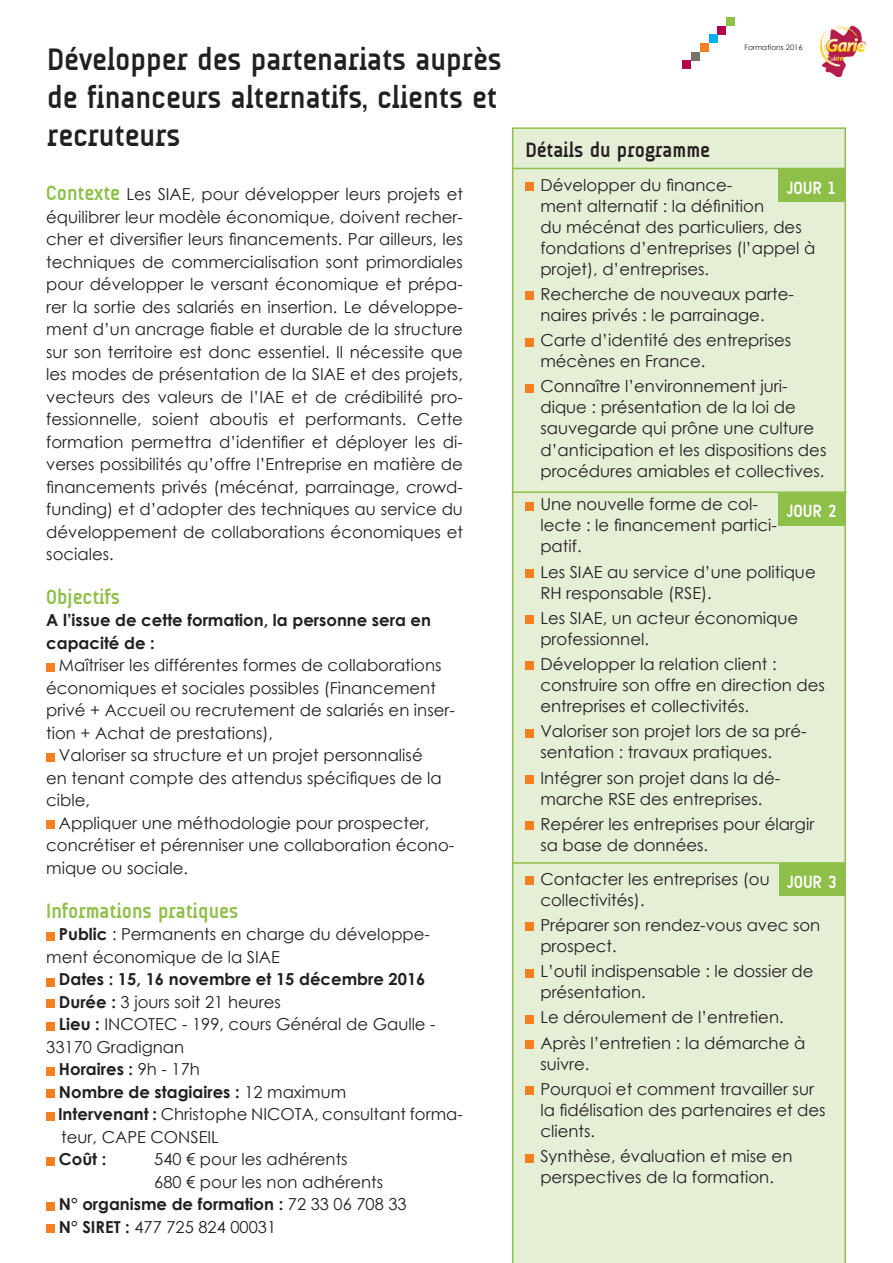
<style>
.page{position:relative;width:893px;height:1263px;background:#fff}
.page>*{position:absolute;margin:0;border:0;box-sizing:border-box;transform-origin:0 0}
.t1{font:700 31.5px/37.8px "A Udimat";color:#231f20}
.t2{font:700 21px "A Udimat";color:#8ebf48}
.t3{font:700 21px "A Udimat";color:#231f20}
.t4{font:700 18px "A Udimat";color:#fff}
.t5{font:16.5px/21px "Century Gothic";color:#231f20}
.t6{font:700 16.5px/22.5px "Century Gothic";color:#231f20}
.t7{font:7.5px "Century Gothic";color:#231f20}
.s1{font-family:"A Udimat";font-weight:700;font-size:21px;color:#8ebf48}
.s2{font-weight:700}
.s3{font-weight:400}
</style>
<div class="page">
<img style="left:821px;top:25px;width:45px;height:52px">
<div style="left:726px;top:17px;width:9px;height:9px;background:#8ebf48"></div>
<div style="left:718px;top:26px;width:8px;height:8px;background:#b4014e"></div>
<div style="left:709px;top:34px;width:9px;height:9px;background:#00aeef"></div>
<div style="left:700px;top:43px;width:9px;height:9px;background:#f57f21"></div>
<div style="left:691px;top:52px;width:9px;height:8px;background:#757168"></div>
<div style="left:682px;top:60px;width:9px;height:9px;background:#b4014e"></div>
<div style="left:512px;top:127px;width:334px;height:1136px;background:#e5efd6"></div>
<hr style="left:512px;top:491px;width:335px;height:2px;background:#8ebf48">
<hr style="left:513px;top:168px;width:332px;height:1px;background:#8ebf48">
<div style="left:778px;top:169px;width:67px;height:33px;background:#8ebf48"></div>
<div style="left:778px;top:492px;width:67px;height:33px;background:#8ebf48"></div>
<div style="left:46px;top:663px;width:8px;height:8px;background:#f57f21"></div>
<div style="left:46px;top:753px;width:8px;height:8px;background:#f57f21"></div>
<div style="left:46px;top:821px;width:8px;height:8px;background:#f57f21"></div>
<div style="left:46px;top:932px;width:8px;height:8px;background:#f57f21"></div>
<div style="left:46px;top:978px;width:8px;height:8px;background:#f57f21"></div>
<div style="left:46px;top:999px;width:8px;height:9px;background:#f57f21"></div>
<div style="left:46px;top:1022px;width:8px;height:8px;background:#f57f21"></div>
<div style="left:46px;top:1067px;width:8px;height:8px;background:#f57f21"></div>
<div style="left:46px;top:1089px;width:8px;height:9px;background:#f57f21"></div>
<div style="left:46px;top:1112px;width:8px;height:8px;background:#f57f21"></div>
<div style="left:46px;top:1157px;width:8px;height:8px;background:#f57f21"></div>
<div style="left:46px;top:1202px;width:8px;height:8px;background:#f57f21"></div>
<div style="left:46px;top:1224px;width:8px;height:9px;background:#f57f21"></div>
<hr style="left:513px;top:862px;width:332px;height:2px;background:#8ebf48">
<div style="left:779px;top:863px;width:66px;height:33px;background:#8ebf48"></div>
<h1 class="t1" style="left:47px;top:40px;width:456px">Développer des partenariats auprès de financeurs alternatifs, clients et recruteurs</h1>
<p class="t5" style="left:46px;top:183px;width:418px;line-height:22.5px;text-align:justify"><span class="s1">Contexte</span> Les SIAE, pour développer leurs projets et équilibrer leur modèle économique, doivent recher&shy;cher et diversifier leurs financements. Par ailleurs, les techniques de commercialisation sont primordiales pour développer le versant économique et prépa&shy;rer la sortie des salariés en insertion. Le développe&shy;ment d’un ancrage fiable et durable de la structure sur son territoire est donc essentiel. Il nécessite que les modes de présentation de la SIAE et des projets, vecteurs des valeurs de l’IAE et de crédibilité pro&shy;fessionnelle, soient aboutis et performants. Cette formation permettra d’identifier et déployer les di&shy;verses possibilités qu’offre l’Entreprise en matière de financements privés (mécénat, parrainage, crowd&shy;funding) et d’adopter des techniques au service du développement de collaborations économiques et sociales.</p>
<p class="t2" style="left:46px;top:585px;width:75px">Objectifs</p>
<p class="t6" style="left:46px;top:608px;width:386px">A l’issue de cette formation, la personne sera en capacité de :</p>
<p class="t5" style="left:59px;top:655px;width:384px">Maîtriser les différentes formes de collaborations</p>
<p class="t5" style="left:46px;top:677px;width:391px">économiques et sociales possibles (Financement</p>
<p class="t5" style="left:46px;top:700px;width:410px">privé + Accueil ou recrutement de salariés en inser-</p>
<p class="t5" style="left:46px;top:722px;width:228px">tion + Achat de prestations),</p>
<p class="t5" style="left:59px;top:745px;width:365px">Valoriser sa structure et un projet personnalisé</p>
<p class="t5" style="left:46px;top:767px;width:397px">en tenant compte des attendus spécifiques de la</p>
<p class="t5" style="left:46px;top:790px;width:45px">cible,</p>
<p class="t5" style="left:59px;top:812px;width:372px">Appliquer une méthodologie pour prospecter,</p>
<p class="t5" style="left:46px;top:835px;width:410px">concrétiser et pérenniser une collaboration écono-</p>
<p class="t5" style="left:46px;top:857px;width:143px">mique ou sociale.</p>
<p class="t2" style="left:46px;top:899px;width:194px">Informations pratiques</p>
<p class="t5" style="left:46px;top:923px;width:385px;line-height:22.5px;text-indent:13px"><span class="s2">Public</span> : Permanents en charge du développe&shy;ment économique de la SIAE</p>
<p class="t6" style="left:59px;top:967px;width:368px">Dates : 15, 16 novembre et 15 décembre 2016</p>
<p class="t5" style="left:59px;top:991px;width:223px"><span class="s2">Durée :</span> 3 jours soit 21 heures</p>
<p class="t5" style="left:59px;top:1013px;width:378px"><span class="s2">Lieu :</span> INCOTEC - 199, cours Général de Gaulle -</p>
<p class="t5" style="left:46px;top:1036px;width:140px">33170 Gradignan</p>
<p class="t6" style="left:59px;top:1057px;width:143px">Horaires : <span class="s3">9h - 17h</span></p>
<p class="t6" style="left:59px;top:1080px;width:289px">Nombre de stagiaires : <span class="s3">12 maximum</span></p>
<p class="t5" style="left:58px;top:1103px;width:406px"><span class="s2">Intervenant :</span> Christophe NICOTA, consultant forma-</p>
<p class="t5" style="left:61px;top:1126px;width:159px">teur, CAPE CONSEIL</p>
<p class="t6" style="left:59px;top:1147px;width:49px">Coût :</p>
<p class="t5" style="left:154px;top:1148px;width:195px">540 € pour les adhérents</p>
<p class="t5" style="left:154px;top:1171px;width:230px">680 € pour les non adhérents</p>
<p class="t6" style="left:59px;top:1192px;width:349px">N° organisme de formation : <span class="s3">72 33 06 708 33</span></p>
<p class="t5" style="left:59px;top:1216px;width:219px"><span class="s2">N° SIRET :</span> 477 725 824 00031</p>
<p class="t7" style="left:744px;top:42px;width:60px">Formations 2016</p>
<p class="t3" style="left:525px;top:138px;width:186px">Détails du programme</p>
<p class="t5" style="left:540px;top:174px;width:276px">Développer du finance-<br>ment alternatif : la définition<br>du mécénat des particuliers, des fondations d’entreprises (l’appel à projet), d’entreprises.</p>
<p class="t5" style="left:540px;top:283px;width:255px">Recherche de nouveaux parte&shy;naires privés : le parrainage.</p>
<p class="t5" style="left:540px;top:329px;width:252px">Carte d’identité des entreprises mécènes en France.</p>
<p class="t5" style="left:540px;top:376px;width:287px">Connaître l’environnement juri&shy;dique : présentation de la loi de sauvegarde qui prône une culture d’anticipation et les dispositions des procédures amiables et collectives.</p>
<p class="t5" style="left:540px;top:493px;width:238px">Une nouvelle forme de col&shy;lecte : le financement partici&shy;patif.</p>
<p class="t5" style="left:540px;top:561px;width:277px">Les SIAE au service d’une politique<br>RH responsable (RSE).</p>
<p class="t5" style="left:540px;top:607px;width:259px">Les SIAE, un acteur économique professionnel.</p>
<p class="t5" style="left:540px;top:653px;width:286px">Développer la relation client : construire son offre en direction des entreprises et collectivités.</p>
<p class="t5" style="left:540px;top:720px;width:268px">Valoriser son projet lors de sa pré&shy;sentation : travaux pratiques.</p>
<p class="t5" style="left:540px;top:767px;width:241px">Intégrer son projet dans la dé&shy;marche RSE des entreprises.</p>
<p class="t5" style="left:540px;top:813px;width:275px">Repérer les entreprises pour élargir sa base de données.</p>
<p class="t5" style="left:540px;top:868px;width:231px">Contacter les entreprises (ou collectivités).</p>
<p class="t5" style="left:540px;top:914px;width:281px">Préparer son rendez-vous avec son prospect.</p>
<p class="t5" style="left:540px;top:960px;width:275px">L’outil indispensable : le dossier de présentation.</p>
<p class="t5" style="left:540px;top:1004px;width:266px;line-height:25.2px">Le déroulement de l’entretien.<br>Après l’entretien : la démarche à</p>
<p class="t5" style="left:540px;top:1051px;width:275px;line-height:25.2px">suivre.<br>Pourquoi et comment travailler sur</p>
<p class="t5" style="left:540px;top:1099px;width:287px">la fidélisation des partenaires et des clients.</p>
<p class="t5" style="left:540px;top:1145px;width:253px">Synthèse, évaluation et mise en perspectives de la formation.</p>
<p class="t4" style="left:787px;top:177px;width:50px">JOUR 1</p>
<p class="t4" style="left:787px;top:501px;width:51px">JOUR 2</p>
<p class="t4" style="left:787px;top:871px;width:51px">JOUR 3</p>
</div>
